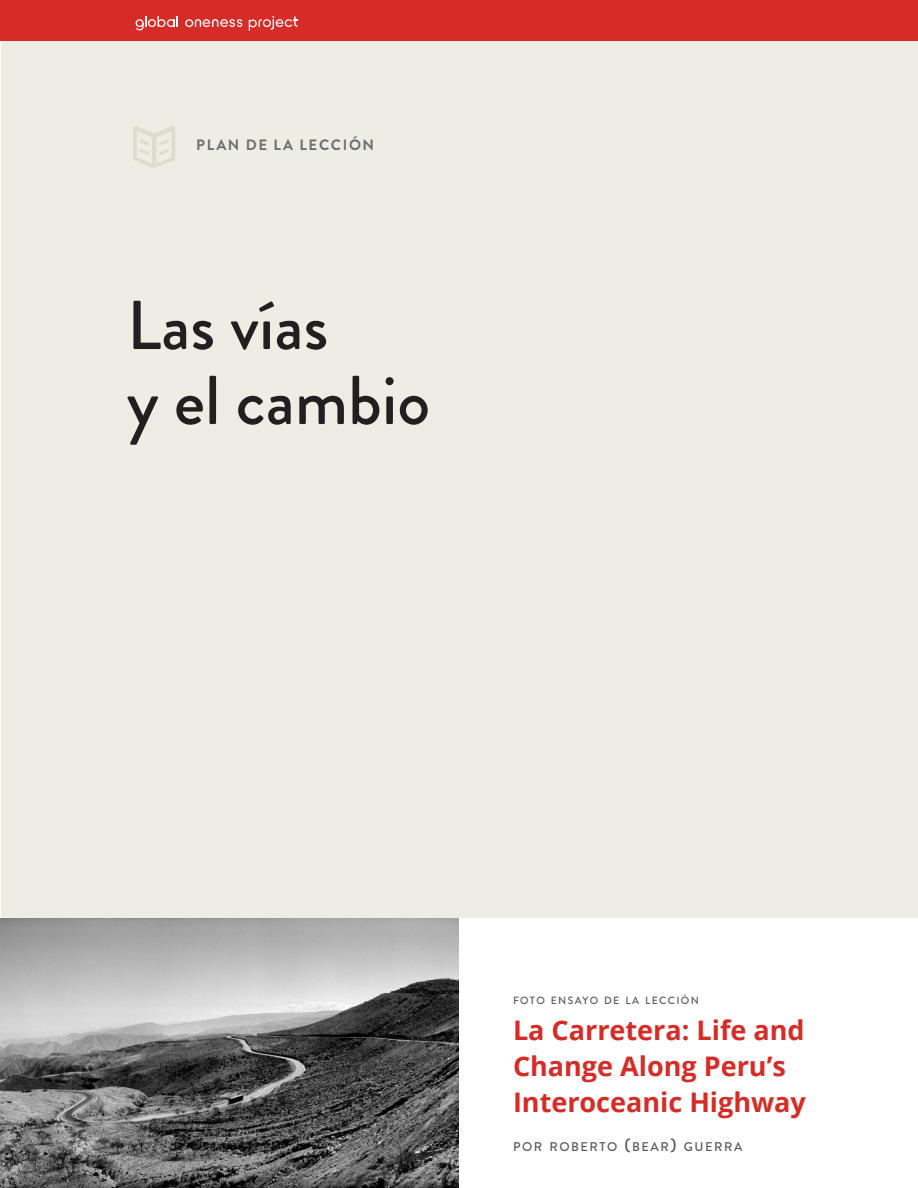
<style>
.page{position:relative;width:918px;height:1188px;background:#fff}
.page>*{position:absolute;margin:0;border:0;box-sizing:border-box;transform-origin:0 0}
.t1{font:500 69px "Brandon Grotesque";color:#231f20}
.t2{font:700 27px/36px "Open Sans";color:#d52c27}
.t3{font:700 15px "Brandon Grotesque";letter-spacing:.11em;color:#6c6d70}
.t4{font:500 12.6px "Brandon Grotesque";letter-spacing:.125em;color:#57585a}
.t5{font:500 10.5px "Brandon Grotesque";letter-spacing:.125em;color:#57585a}
.s1{font-size:18px}
</style>
<div class="page">
<div style="left:1px;top:0;width:917px;height:918px;background:#edede4"></div>
<div style="left:0;top:0;width:918px;height:40px;background:#d52c27"></div>
<img style="left:0;top:918px;width:459px;height:270px">
<svg style="left:185px;top:19px;width:57px;height:8px"></svg>
<svg style="left:136px;top:16px;width:42px;height:14px"></svg>
<svg style="left:249px;top:16px;width:49px;height:15px"></svg>
<svg style="left:133px;top:126px;width:42px;height:42px"></svg>
<p class="t3" style="left:196px;top:134px;width:180px">PLAN DE LA LECCIÓN</p>
<p class="t1" style="left:127px;top:278px;width:203px">Las vías</p>
<p class="t1" style="left:127px;top:353px;width:305px">y el cambio</p>
<p class="t5" style="left:513px;top:993px;width:187px">FOTO ENSAYO DE LA LECCIÓN</p>
<p class="t2" style="left:513px;top:1011px;width:295px">La Carretera: Life and<br>Change Along Peru’s<br>Interoceanic Highway</p>
<p class="t4" style="left:513px;top:1138px;width:231px">POR ROBERTO <span class="s1">(</span>BEAR<span class="s1">)</span> GUERRA</p>
</div>
